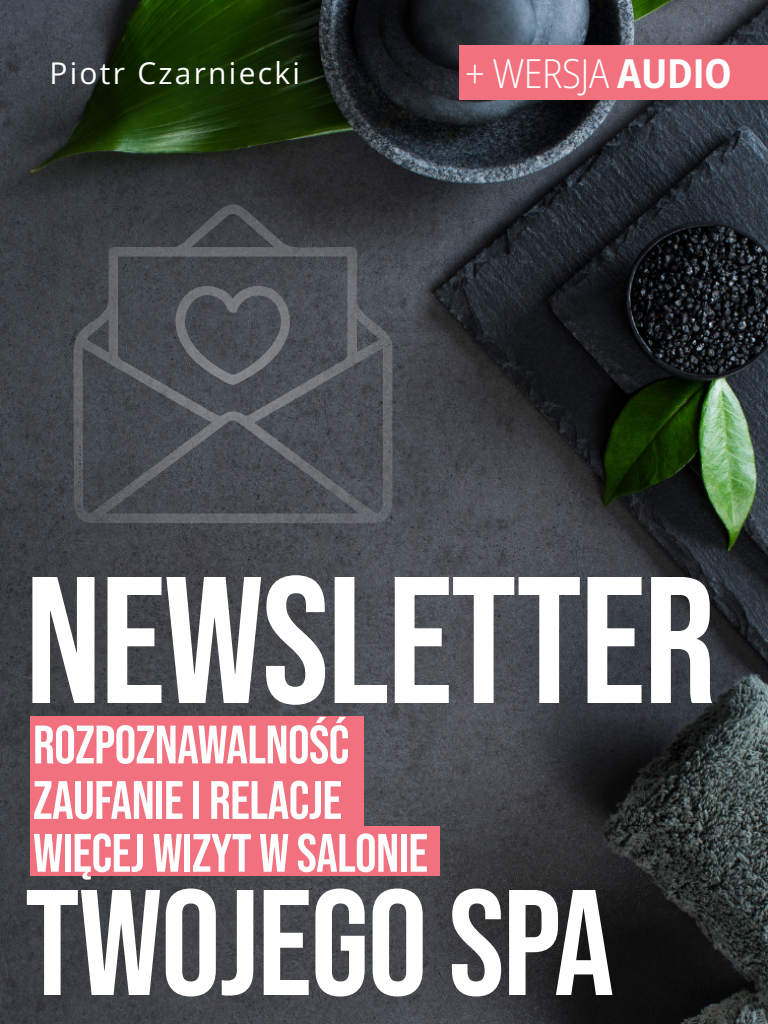
<style>
.page{position:relative;width:768px;height:1024px;background:#fff}
.page>*{position:absolute;margin:0;border:0;box-sizing:border-box;transform-origin:0 0}
.t1{font:180px "Bebas Neue";letter-spacing:-.01em;color:#fff}
.t2{font:150px "Bebas Neue";letter-spacing:-.01em;color:#fff}
.t3{font:54px/108.3px "Bebas Neue";letter-spacing:-.01em;color:#fff}
.t4{font:300 semi-condensed 40px "Open Sans";letter-spacing:-.01em;color:#fff}
.t5{font:30px "Open Sans";letter-spacing:.075em;color:#fff}
.s1{font-weight:700}
</style>
<div class="page">
<img style="left:0;top:0;width:768px;height:1024px">
<svg style="left:0;top:192px;width:537px;height:338px;background:#44474d"></svg>
<div style="left:30px;top:716px;width:334px;height:54px;background:#f1717e"></div>
<div style="left:30px;top:827px;width:410px;height:49px;background:#f1717e"></div>
<div style="left:438px;top:24px;width:330px;height:97px;background:#000;opacity:.15"></div>
<div style="left:459px;top:45px;width:309px;height:55px;background:#f1717e"></div>
<div style="left:30px;top:770px;width:334px;height:57px;background:#f1717e"></div>
<p class="t5" style="left:49px;top:52px;width:252px">Piotr Czarniecki</p>
<p class="t4" style="left:465px;top:46px;width:269px">+ WERSJA <span class="s1">AUDIO</span></p>
<h1 class="t1" style="left:25px;top:539px;width:693px">NEWSLETTER</h1>
<p class="t3" style="left:33px;top:690px;width:397px">ROZPOZNAWALNOŚĆ<br>WIĘCEJ WIZYT W SALONIE</p>
<p class="t3" style="left:33px;top:746px;width:311px">ZAUFANIE I RELACJE</p>
<h2 class="t2" style="left:25px;top:858px;width:591px">TWOJEGO SPA</h2>
</div>
